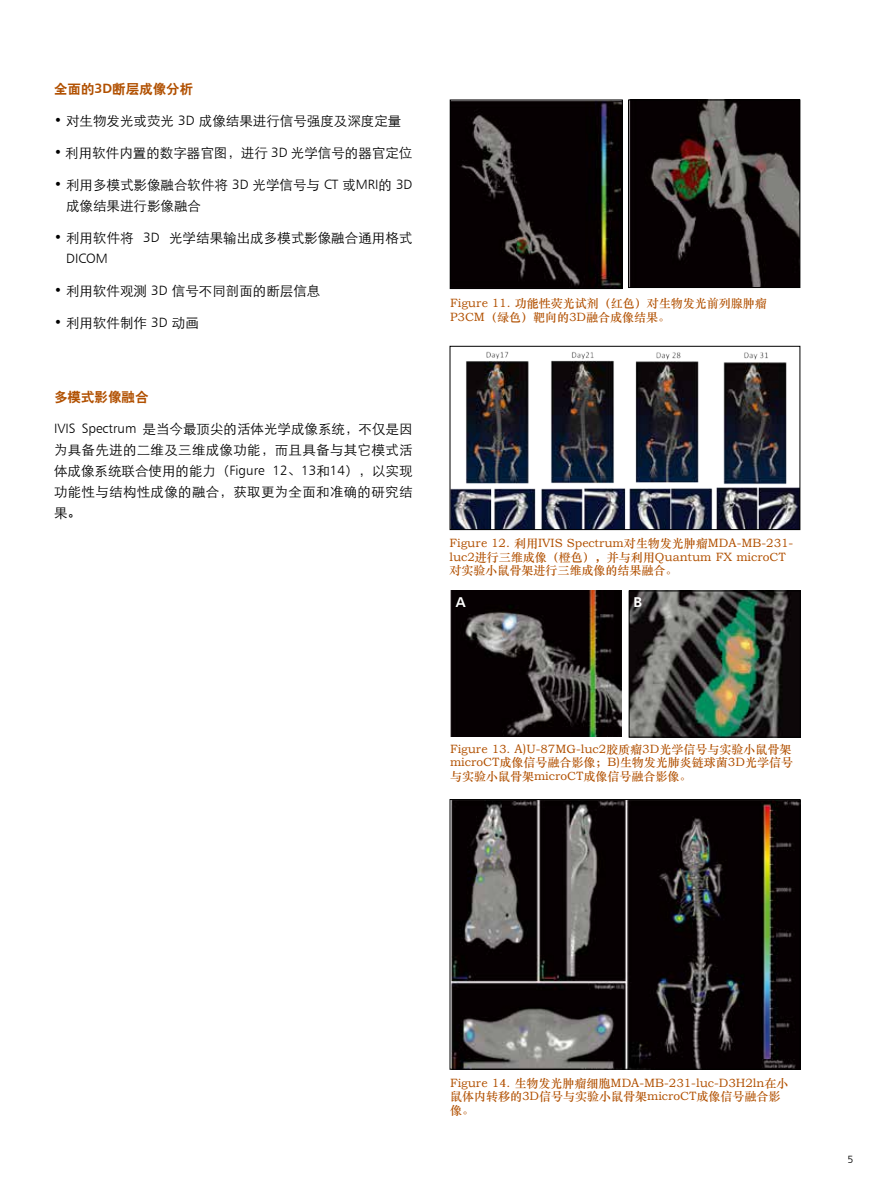
<style>
.page{position:relative;width:893px;height:1191px;background:#fff}
.page>*{position:absolute;margin:0;border:0;box-sizing:border-box;transform-origin:0 0}
.t1{font:14.25px "Humanist 777 BT Bold B";color:#fff}
.t2{font:13.5px/21px "ST Xihei";color:#000}
.t3{font:13.5px "H Yb 2 gj";color:#b15000}
.t4{font:13.5px "Humanist 777 BT Light B";color:#000}
.t5{font:12px/13.5px "ST Zhongsong";color:#b15000}
.t6{font:10.5px "Humanist 777 BT Light B";color:#000}
.s1{font-family:"Humanist 777 BT Bold B"}
.s2{font-family:"Humanist 777 BT Light B"}
</style>
<div class="page">
<img style="left:452px;top:351px;width:346px;height:177px">
<div style="left:450px;top:346px;width:350px;height:184px;border:1px solid #000"></div>
<img style="left:452px;top:102px;width:168px;height:185px">
<div style="left:450px;top:100px;width:172px;height:189px;border:1px solid #000"></div>
<img style="left:630px;top:102px;width:168px;height:184px">
<div style="left:628px;top:100px;width:172px;height:188px;border:1px solid #000"></div>
<img style="left:452px;top:801px;width:346px;height:266px">
<div style="left:450px;top:799px;width:350px;height:270px;border:1px solid #000"></div>
<img style="left:450px;top:590px;width:171px;height:146px">
<img style="left:631px;top:593px;width:167px;height:142px">
<div style="left:629px;top:591px;width:171px;height:146px;border:1px solid #000"></div>
<p class="t3" style="left:54px;top:82px;width:141px">全面的<span class="s1">3D</span>断层成像分析</p>
<p class="t2" style="left:54px;top:109px;width:349px"><span class="s2">•</span> 对生物发光或荧光 <span class="s2">3D</span> 成像结果进行信号强度及深度定量</p>
<p class="t2" style="left:54px;top:141px;width:360px"><span class="s2">•</span> 利用软件内置的数字器官图，进行 <span class="s2">3D</span> 光学信号的器官定位</p>
<p class="t2" style="left:66px;top:173px;width:348px;text-indent:-12px"><span class="s2">•</span> 利用多模式影像融合软件将 <span class="s2">3D</span> 光学信号与 <span class="s2">CT</span> 或<span class="s2">MRI</span>的 <span class="s2">3D</span>成像结果进行影像融合</p>
<p class="t2" style="left:54px;top:226px;width:360px"><span class="s2">•</span> 利用软件将 <span class="s2">3D</span> 光学结果输出成多模式影像融合通用格式</p>
<p class="t4" style="left:66px;top:250px;width:43px">DICOM</p>
<p class="t2" style="left:54px;top:279px;width:268px"><span class="s2">•</span> 利用软件观测 <span class="s2">3D</span> 信号不同剖面的断层信息</p>
<p class="t2" style="left:54px;top:311px;width:146px"><span class="s2">•</span> 利用软件制作 <span class="s2">3D</span> 动画</p>
<p class="t3" style="left:54px;top:390px;width:96px">多模式影像融合</p>
<p class="t2" style="left:54px;top:417px;width:360px;text-align:justify"><span class="s2">IVIS Spectrum</span> 是当今最顶尖的活体光学成像系统，不仅是因为具备先进的二维及三维成像功能，而且具备与其它模式活体成像系统联合使用的能力（<span class="s2">Figure 12</span>、<span class="s2">13</span>和<span class="s2">14</span>），以实现功能性与结构性成像的融合，获取更为全面和准确的研究结果。</p>
<p class="t5" style="left:450px;top:296px;width:318px">Figure 11. 功能性荧光试剂（红色）对生物发光前列腺肿瘤<br>P3CM（绿色）靶向的3D融合成像结果。</p>
<p class="t5" style="left:449px;top:536px;width:345px">Figure 12. 利用IVIS Spectrum对生物发光肿瘤MDA-MB-231- luc2进行三维成像（橙色），并与利用Quantum FX microCT对实验小鼠骨架进行三维成像的结果融合。</p>
<p class="t1" style="left:456px;top:593px;width:11px">A</p>
<p class="t1" style="left:634px;top:593px;width:10px">B</p>
<p class="t5" style="left:450px;top:742px;width:344px">Figure 13. A)U-87MG-luc2胶质瘤3D光学信号与实验小鼠骨架microCT成像信号融合影像；B)生物发光肺炎链球菌3D光学信号与实验小鼠骨架microCT成像信号融合影像。</p>
<p class="t5" style="left:450px;top:1075px;width:340px">Figure 14. 生物发光肿瘤细胞MDA-MB-231-luc-D3H2ln在小鼠体内转移的3D信号与实验小鼠骨架microCT成像信号融合影像。</p>
<p class="t6" style="left:848px;top:1152px;width:7px">5</p>
</div>
